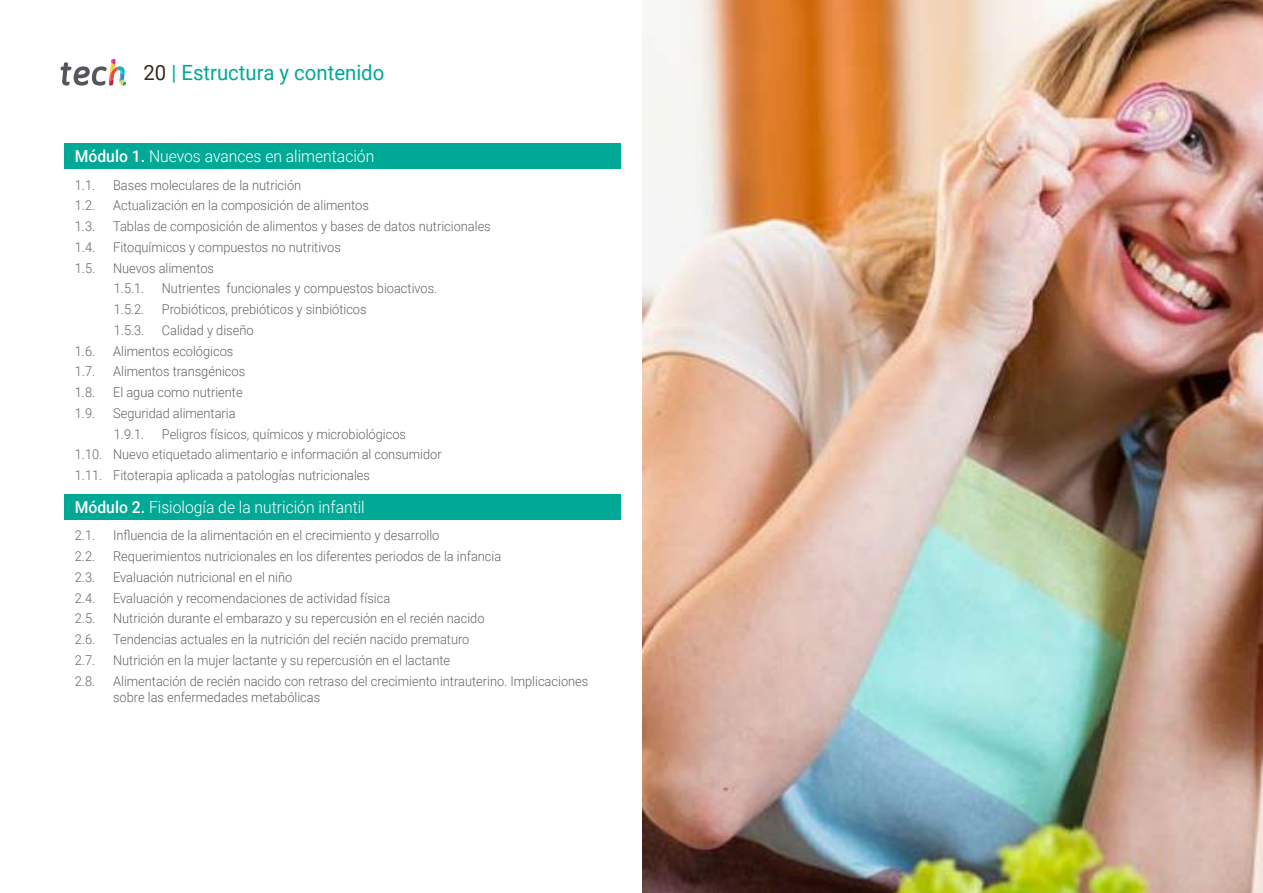
<style>
.page{position:relative;width:1263px;height:893px;background:#fff}
.page>*{position:absolute;margin:0;border:0;box-sizing:border-box;transform-origin:0 0}
.t1{font:21px "Roboto";color:#00a996}
.t2{font:300 16.5px "Roboto";color:#fff;scale:.95 1}
.t3{font:300 13.5px/20.7px "Roboto";color:#61646a;scale:.95 1}
.s1{color:#312e20}
.s2{font-weight:500}
</style>
<div class="page">
<div style="left:64px;top:144px;width:557px;height:25px;background:#00a996"></div>
<div style="left:64px;top:494px;width:557px;height:25px;background:#00a996"></div>
<img style="left:642px;top:0;width:621px;height:893px">
<svg style="left:61px;top:59px;width:65px;height:27px"></svg>
<h1 class="t1" style="left:144px;top:57px;width:242px"><span class="s1">20</span> | Estructura y contenido</h1>
<p class="t2" style="left:75px;top:145px;width:317px"><span class="s2">Módulo 1.</span> Nuevos avances en alimentación</p>
<p class="t3" style="left:75px;top:174px;width:23px">1.1.</p>
<p class="t3" style="left:113px;top:174px;width:200px">Bases moleculares de la nutrición</p>
<p class="t3" style="left:75px;top:195px;width:23px">1.2.</p>
<p class="t3" style="left:113px;top:195px;width:271px">Actualización en la composición de alimentos</p>
<p class="t3" style="left:75px;top:215px;width:23px">1.3.</p>
<p class="t3" style="left:113px;top:215px;width:399px">Tablas de composición de alimentos y bases de datos nutricionales</p>
<p class="t3" style="left:75px;top:236px;width:23px">1.4.</p>
<p class="t3" style="left:113px;top:236px;width:241px">Fitoquímicos y compuestos no nutritivos</p>
<p class="t3" style="left:75px;top:257px;width:23px">1.5.</p>
<p class="t3" style="left:113px;top:257px;width:108px">Nuevos alimentos<br>1.5.1.</p>
<p class="t3" style="left:162px;top:278px;width:291px">Nutrientes funcionales y compuestos bioactivos.</p>
<p class="t3" style="left:114px;top:298px;width:34px">1.5.2.</p>
<p class="t3" style="left:162px;top:298px;width:217px">Probióticos, prebióticos y sinbióticos</p>
<p class="t3" style="left:114px;top:319px;width:34px">1.5.3.</p>
<p class="t3" style="left:162px;top:319px;width:98px">Calidad y diseño</p>
<p class="t3" style="left:75px;top:340px;width:23px">1.6.</p>
<p class="t3" style="left:113px;top:340px;width:128px">Alimentos ecológicos</p>
<p class="t3" style="left:75px;top:361px;width:23px">1.7.</p>
<p class="t3" style="left:113px;top:361px;width:141px">Alimentos transgénicos</p>
<p class="t3" style="left:75px;top:381px;width:23px">1.8.</p>
<p class="t3" style="left:113px;top:381px;width:138px">El agua como nutriente</p>
<p class="t3" style="left:75px;top:402px;width:23px">1.9.</p>
<p class="t3" style="left:113px;top:402px;width:130px">Seguridad alimentaria<br>1.9.1.</p>
<p class="t3" style="left:75px;top:423px;width:388px;text-indent:87px">Peligros físicos, químicos y microbiológicos<br>1.10. Nuevo etiquetado alimentario e información al consumidor<br>1.11. Fitoterapia aplicada a patologías nutricionales</p>
<p class="t2" style="left:75px;top:496px;width:307px"><span class="s2">Módulo 2.</span> Fisiología de la nutrición infantil</p>
<p class="t3" style="left:75px;top:525px;width:23px">2.1.</p>
<p class="t3" style="left:113px;top:525px;width:345px">Influencia de la alimentación en el crecimiento y desarrollo</p>
<p class="t3" style="left:75px;top:545px;width:23px">2.2.</p>
<p class="t3" style="left:113px;top:545px;width:410px">Requerimientos nutricionales en los diferentes periodos de la infancia</p>
<p class="t3" style="left:75px;top:566px;width:23px">2.3.</p>
<p class="t3" style="left:113px;top:566px;width:190px">Evaluación nutricional en el niño</p>
<p class="t3" style="left:75px;top:587px;width:23px">2.4.</p>
<p class="t3" style="left:113px;top:587px;width:293px">Evaluación y recomendaciones de actividad física</p>
<p class="t3" style="left:75px;top:608px;width:23px">2.5.</p>
<p class="t3" style="left:113px;top:608px;width:392px">Nutrición durante el embarazo y su repercusión en el recién nacido</p>
<p class="t3" style="left:75px;top:628px;width:23px">2.6.</p>
<p class="t3" style="left:113px;top:628px;width:377px">Tendencias actuales en la nutrición del recién nacido prematuro</p>
<p class="t3" style="left:75px;top:649px;width:23px">2.7.</p>
<p class="t3" style="left:113px;top:649px;width:356px">Nutrición en la mujer lactante y su repercusión en el lactante</p>
<p class="t3" style="left:75px;top:670px;width:23px">2.8.</p>
<p class="t3" style="left:113px;top:672px;width:502px;line-height:16.5px">Alimentación de recién nacido con retraso del crecimiento intrauterino. Implicaciones sobre las enfermedades metabólicas</p>
</div>
